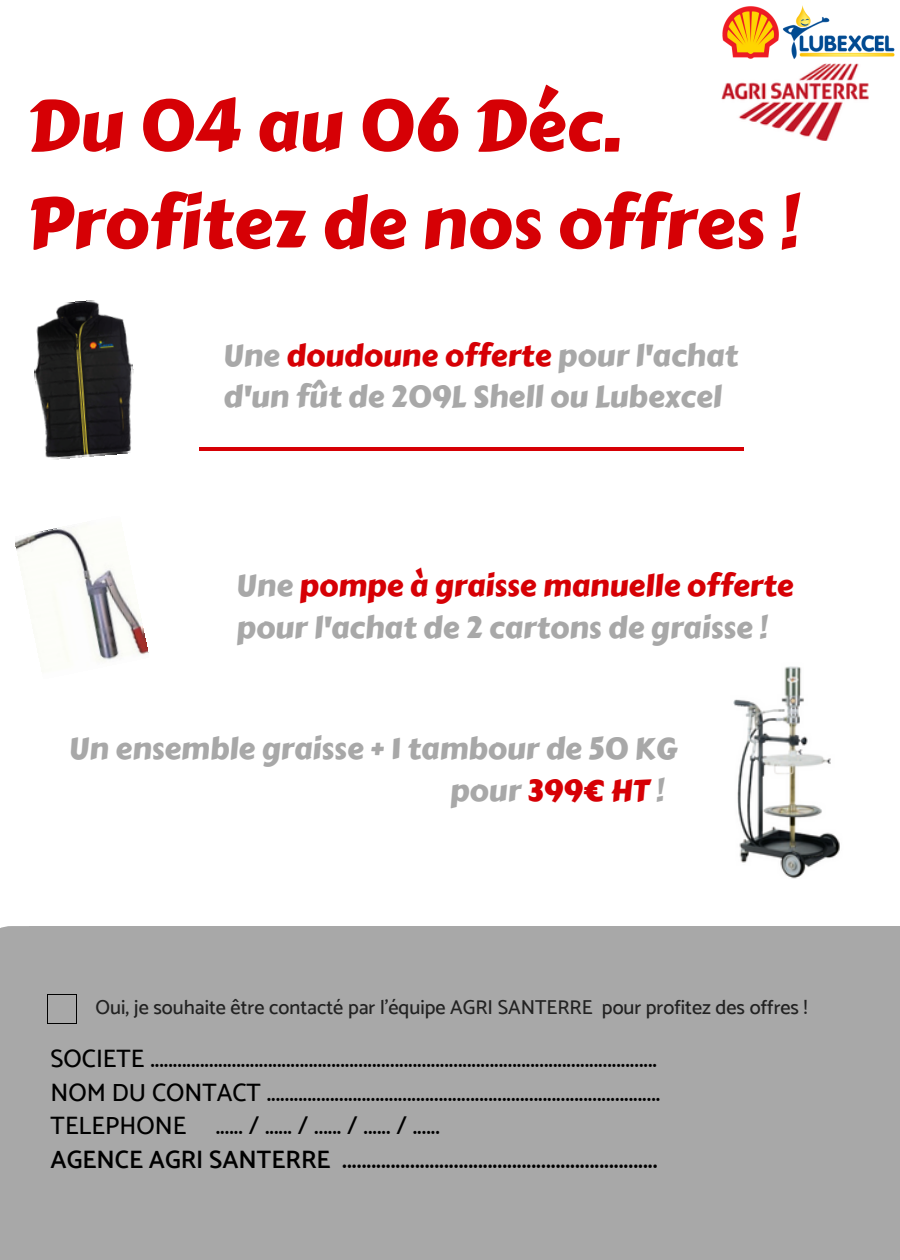
<style>
.page{position:relative;width:900px;height:1260px;background:#fff}
.page>*{position:absolute;margin:0;border:0;box-sizing:border-box;transform-origin:0 0}
.t1{font:70.5px/97.5px "Carter One";color:#d60005}
.t2{font:30.25px/41.2px "Carter One";color:#a8a8a8}
.t3{font:500 25.25px/33.8px "Catamaran";color:#000}
.t4{font:600 25.25px "Catamaran";color:#000}
.t5{font:500 20px "Catamaran";color:#222}
.s1{color:#d60005}
</style>
<div class="page">
<img style="left:733px;top:666px;width:107px;height:213px">
<div style="left:29px;top:981px;width:871px;height:279px;background:#a8a8a8"></div>
<div style="left:29px;top:926px;width:871px;height:56px;background:#a8a8a8"></div>
<div style="left:0;top:926px;width:29px;height:55px;background:#a8a8a8"></div>
<div style="left:0;top:981px;width:30px;height:279px;background:#a8a8a8"></div>
<img style="left:34px;top:300px;width:100px;height:160px">
<img style="left:783px;top:5px;width:112px;height:59px">
<img style="left:722px;top:6px;width:57px;height:53px">
<img style="left:15px;top:527px;width:133px;height:135px">
<svg style="left:47px;top:994px;width:30px;height:30px"></svg>
<hr style="left:199px;top:447px;width:20px;height:4px;background:#d60005">
<hr style="left:725px;top:447px;width:19px;height:4px;background:#d60005">
<hr style="left:218px;top:447px;width:132px;height:4px;background:#d60005">
<hr style="left:350px;top:447px;width:132px;height:4px;background:#d60005">
<hr style="left:481px;top:447px;width:132px;height:4px;background:#d60005">
<hr style="left:613px;top:447px;width:112px;height:4px;background:#d60005">
<img style="left:722px;top:64px;width:146px;height:77px">
<h1 class="t1" style="left:26px;top:78px;width:773px">Du 04 au 06 Déc.<br>Profitez de nos offres !</h1>
<p class="t2" style="left:223px;top:335px;width:516px">Une <span class="s1">doudoune offerte</span> pour l'achat d'un fût de 209L Shell ou Lubexcel</p>
<p class="t2" style="left:236px;top:565px;width:559px">Une <span class="s1">pompe à graisse manuelle offerte </span>pour l'achat de 2 cartons de graisse !</p>
<p class="t2" style="left:450px;top:729px;width:229px;text-indent:-381px">Un ensemble graisse + 1 tambour de 50 KG pour <span class="s1">399€ HT</span> !</p>
<p class="t5" style="left:96px;top:996px;width:713px">Oui, je souhaite être contacté par l'équipe AGRI SANTERRE pour profitez des offres !</p>
<p class="t3" style="left:51px;top:1041px;width:611px">SOCIETE ................................................................................................................<br>NOM DU CONTACT .......................................................................................<br>TELEPHONE ...... / ...... / ...... / ...... / ......</p>
<p class="t4" style="left:51px;top:1145px;width:608px">AGENCE AGRI SANTERRE .................................................................</p>
</div>
